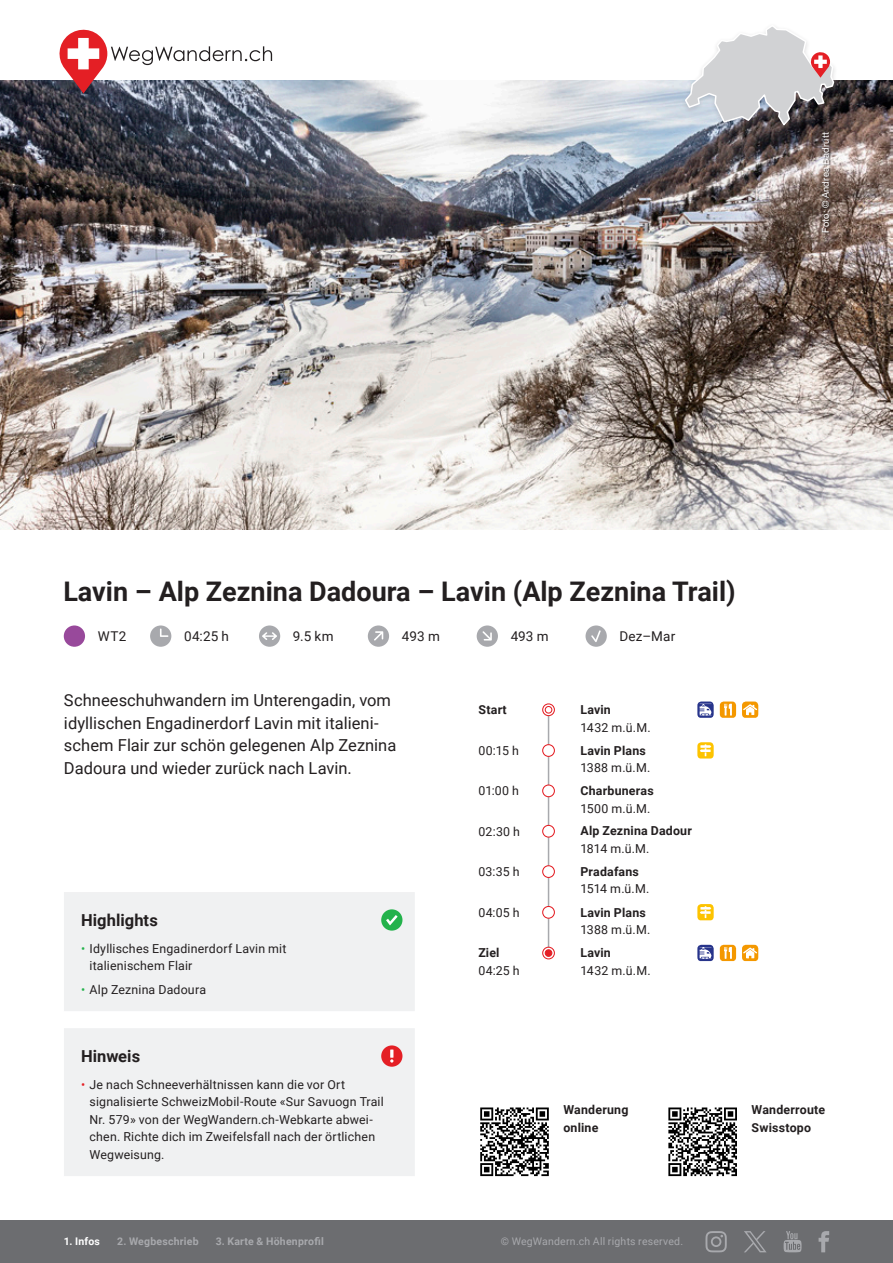
<style>
.page{position:relative;width:893px;height:1263px;background:#fff}
.page>*{position:absolute;margin:0;border:0;box-sizing:border-box;transform-origin:0 0}
._01_titel{font:700 27px "Roboto";color:#231f20}
._03_einleitung{font:16.5px/22.5px "Roboto";letter-spacing:.005em;color:#231f20}
._04_titel_klein{font:700 16.5px "Roboto";letter-spacing:.005em;color:#231f20}
._02_angaben{font:13.5px "Roboto";letter-spacing:.01em;color:#231f20}
._07_routenverlauf{font:12.3px/17.5px "Roboto";letter-spacing:.015em;color:#231f20}
._07_routenverlauf-2{font:700 12.3px/17.7px "Roboto";letter-spacing:.015em;color:#231f20}
._10_text_klein{font:700 12.3px/17.5px "Roboto";letter-spacing:.015em;color:#231f20}
.t1{font:700 10.5px "Roboto";letter-spacing:.025em;color:#a8a9ad}
.t2{font:10.5px "Roboto";letter-spacing:.02em;color:#a8a9ad}
.t3{font:700 10.5px "Roboto";letter-spacing:.02em;color:#fff}
._04_titel_klein-2{font:9.3px "Helvetica Neue";letter-spacing:.025em;color:#fff}
.s1{color:#23b24b}
.s2{font-weight:700}
.s3{font-weight:400}
.s4{color:#e41f25}
</style>
<div class="page">
<div style="left:0;top:1220px;width:893px;height:43px;background:#6c6d70"></div>
<svg style="left:705px;top:1231px;width:22px;height:21px"></svg>
<svg style="left:783px;top:1231px;width:19px;height:21px"></svg>
<svg style="left:819px;top:1231px;width:10px;height:21px"></svg>
<svg style="left:744px;top:1231px;width:22px;height:21px"></svg>
<img style="left:0;top:81px;width:893px;height:449px">
<div style="left:822px;top:133px;width:9px;height:101px;background:#231f20;opacity:.75"></div>
<hr style="left:548px;top:708px;width:1px;height:247px;background:#a8a9ad">
<div style="left:64px;top:625px;width:21px;height:22px;background:#98499b;border-radius:50%"></div>
<div style="left:150px;top:625px;width:21px;height:22px;background:#a8a9ad;border-radius:50%"></div>
<svg style="left:160px;top:628px;width:8px;height:9px"></svg>
<div style="left:259px;top:625px;width:21px;height:22px;background:#a8a9ad;border-radius:50%"></div>
<svg style="left:262px;top:632px;width:15px;height:8px"></svg>
<div style="left:368px;top:625px;width:21px;height:22px;background:#a8a9ad;border-radius:50%"></div>
<svg style="left:374px;top:631px;width:9px;height:10px"></svg>
<div style="left:477px;top:625px;width:21px;height:22px;background:#a8a9ad;border-radius:50%"></div>
<svg style="left:482px;top:631px;width:10px;height:9px"></svg>
<div style="left:585px;top:625px;width:22px;height:22px;background:#a8a9ad;border-radius:50%"></div>
<svg style="left:591px;top:630px;width:10px;height:12px"></svg>
<svg style="left:543px;top:704px;width:11px;height:12px"></svg>
<div style="left:542px;top:703px;width:13px;height:13px;border:1px solid #e41f25;border-radius:50%"></div>
<div style="left:545px;top:706px;width:7px;height:8px;border:1px solid #e41f25;border-radius:50%"></div>
<svg style="left:697px;top:701px;width:17px;height:17px"></svg>
<svg style="left:720px;top:701px;width:16px;height:17px"></svg>
<svg style="left:742px;top:701px;width:16px;height:17px"></svg>
<div style="left:543px;top:745px;width:11px;height:11px;background:#fff;border-radius:50%"></div>
<div style="left:542px;top:744px;width:13px;height:13px;border:1px solid #e41f25;border-radius:50%"></div>
<svg style="left:697px;top:742px;width:17px;height:16px"></svg>
<div style="left:543px;top:785px;width:11px;height:12px;background:#fff;border-radius:50%"></div>
<div style="left:542px;top:784px;width:13px;height:13px;border:1px solid #e41f25;border-radius:50%"></div>
<div style="left:543px;top:825px;width:11px;height:12px;background:#fff;border-radius:50%"></div>
<div style="left:542px;top:825px;width:13px;height:13px;border:1px solid #e41f25;border-radius:50%"></div>
<div style="left:543px;top:866px;width:11px;height:11px;background:#fff;border-radius:50%"></div>
<div style="left:542px;top:865px;width:13px;height:13px;border:1px solid #e41f25;border-radius:50%"></div>
<div style="left:543px;top:906px;width:11px;height:12px;background:#fff;border-radius:50%"></div>
<div style="left:542px;top:906px;width:13px;height:13px;border:1px solid #e41f25;border-radius:50%"></div>
<svg style="left:697px;top:904px;width:17px;height:16px"></svg>
<svg style="left:543px;top:947px;width:11px;height:12px"></svg>
<div style="left:542px;top:947px;width:13px;height:12px;border:1px solid #e41f25;border-radius:50%"></div>
<div style="left:545px;top:950px;width:7px;height:6px;background:#e41f25;border-radius:50%"></div>
<div style="left:545px;top:949px;width:7px;height:8px;border:1px solid #e41f25;border-radius:50%"></div>
<svg style="left:697px;top:945px;width:17px;height:16px"></svg>
<svg style="left:720px;top:945px;width:16px;height:16px"></svg>
<svg style="left:742px;top:945px;width:16px;height:16px"></svg>
<svg style="left:480px;top:1176px;width:69px;height:1px"></svg>
<svg style="left:480px;top:1107px;width:69px;height:69px"></svg>
<svg style="left:668px;top:1176px;width:69px;height:1px"></svg>
<svg style="left:668px;top:1107px;width:69px;height:69px"></svg>
<div style="left:64px;top:892px;width:351px;height:284px;background:#f0f1f2"></div>
<div style="left:381px;top:909px;width:21px;height:22px;background:#23b24b;border-radius:50%"></div>
<svg style="left:386px;top:915px;width:12px;height:10px"></svg>
<div style="left:381px;top:1045px;width:21px;height:22px;background:#e41f25;border-radius:50%"></div>
<svg style="left:390px;top:1049px;width:3px;height:13px"></svg>
<svg style="left:57px;top:29px;width:215px;height:65px"></svg>
<div style="left:681px;top:22px;width:157px;height:109px;background:#231f20;opacity:.15"></div>
<svg style="left:684px;top:24px;width:151px;height:103px"></svg>
<p class="_04_titel_klein-2" style="left:819px;top:233px;width:102px;rotate:-90deg">Foto: © Andrea Badrutt</p>
<p class="_01_titel" style="left:63px;top:572px;width:674px">Lavin – Alp Zeznina Dadoura – Lavin (Alp Zeznina Trail)</p>
<p class="_02_angaben" style="left:98px;top:627px;width:30px">WT2</p>
<p class="_02_angaben" style="left:184px;top:627px;width:46px">04:25 h</p>
<p class="_02_angaben" style="left:293px;top:627px;width:42px">9.5 km</p>
<p class="_02_angaben" style="left:402px;top:627px;width:39px">493 m</p>
<p class="_02_angaben" style="left:511px;top:627px;width:39px">493 m</p>
<p class="_02_angaben" style="left:620px;top:627px;width:57px">Dez–Mar</p>
<p class="_03_einleitung" style="left:64px;top:688px;width:334px">Schneeschuhwandern im Unterengadin, vom idyllischen Engadinerdorf Lavin mit italieni&shy;schem Flair zur schön gelegenen Alp Zeznina Dadoura und wieder zurück nach Lavin.</p>
<p class="_04_titel_klein" style="left:81px;top:909px;width:78px">Highlights</p>
<p class="_07_routenverlauf" style="left:90px;top:939px;width:199px;text-indent:-9px"><span class="s1">•</span> Idyllisches Engadinerdorf Lavin mit italienischem Flair</p>
<p class="_07_routenverlauf" style="left:81px;top:980px;width:127px"><span class="s1">•</span> Alp Zeznina Dadoura</p>
<p class="_07_routenverlauf-2" style="left:478px;top:700px;width:30px">Start</p>
<p class="_07_routenverlauf" style="left:580px;top:700px;width:72px"><span class="s2">Lavin<br></span>1432 m.ü.M.</p>
<p class="_07_routenverlauf" style="left:478px;top:741px;width:42px">00:15 h</p>
<p class="_07_routenverlauf-2" style="left:580px;top:741px;width:71px">Lavin Plans<br><span class="s3">1388 m.ü.M.</span></p>
<p class="_07_routenverlauf" style="left:478px;top:781px;width:42px">01:00 h</p>
<p class="_07_routenverlauf-2" style="left:580px;top:781px;width:75px">Charbuneras<br><span class="s3">1500 m.ü.M.</span></p>
<p class="_07_routenverlauf" style="left:478px;top:822px;width:43px">02:30 h</p>
<p class="_07_routenverlauf-2" style="left:580px;top:822px;width:113px">Alp Zeznina Dadour<br><span class="s3">1814 m.ü.M.</span></p>
<p class="_07_routenverlauf" style="left:478px;top:862px;width:43px">03:35 h</p>
<p class="_07_routenverlauf" style="left:580px;top:862px;width:70px"><span class="s2">Pradafans<br></span>1514 m.ü.M.</p>
<p class="_07_routenverlauf" style="left:478px;top:903px;width:43px">04:05 h</p>
<p class="_07_routenverlauf-2" style="left:580px;top:903px;width:71px">Lavin Plans<br><span class="s3">1388 m.ü.M.</span></p>
<p class="_07_routenverlauf-2" style="left:478px;top:944px;width:23px">Ziel</p>
<p class="_07_routenverlauf-2" style="left:580px;top:944px;width:32px">Lavin</p>
<p class="_07_routenverlauf" style="left:478px;top:961px;width:43px">04:25 h</p>
<p class="_07_routenverlauf" style="left:580px;top:961px;width:72px">1432 m.ü.M.</p>
<p class="_04_titel_klein" style="left:81px;top:1045px;width:61px">Hinweis</p>
<p class="_07_routenverlauf" style="left:90px;top:1075px;width:296px;text-indent:-9px"><span class="s4">•</span> Je nach Schneeverhältnissen kann die vor Ort signalisierte SchweizMobil-Route «Sur Savuogn Trail Nr. 579» von der WegWandern.ch-Webkarte abwei&shy;chen. Richte dich im Zweifelsfall nach der örtlichen Wegweisung.</p>
<p class="t3" style="left:64px;top:1234px;width:38px">1. Infos</p>
<p class="t1" style="left:117px;top:1234px;width:83px">2. Wegbeschrieb</p>
<p class="t1" style="left:216px;top:1234px;width:110px">3. Karte &amp; Höhenprofil</p>
<p class="_10_text_klein" style="left:563px;top:1101px;width:66px">Wanderung online</p>
<p class="_10_text_klein" style="left:752px;top:1101px;width:75px">Wanderroute<br>Swisstopo</p>
<p class="t2" style="left:501px;top:1234px;width:184px">© WegWandern.ch All rights reserved.</p>
</div>
